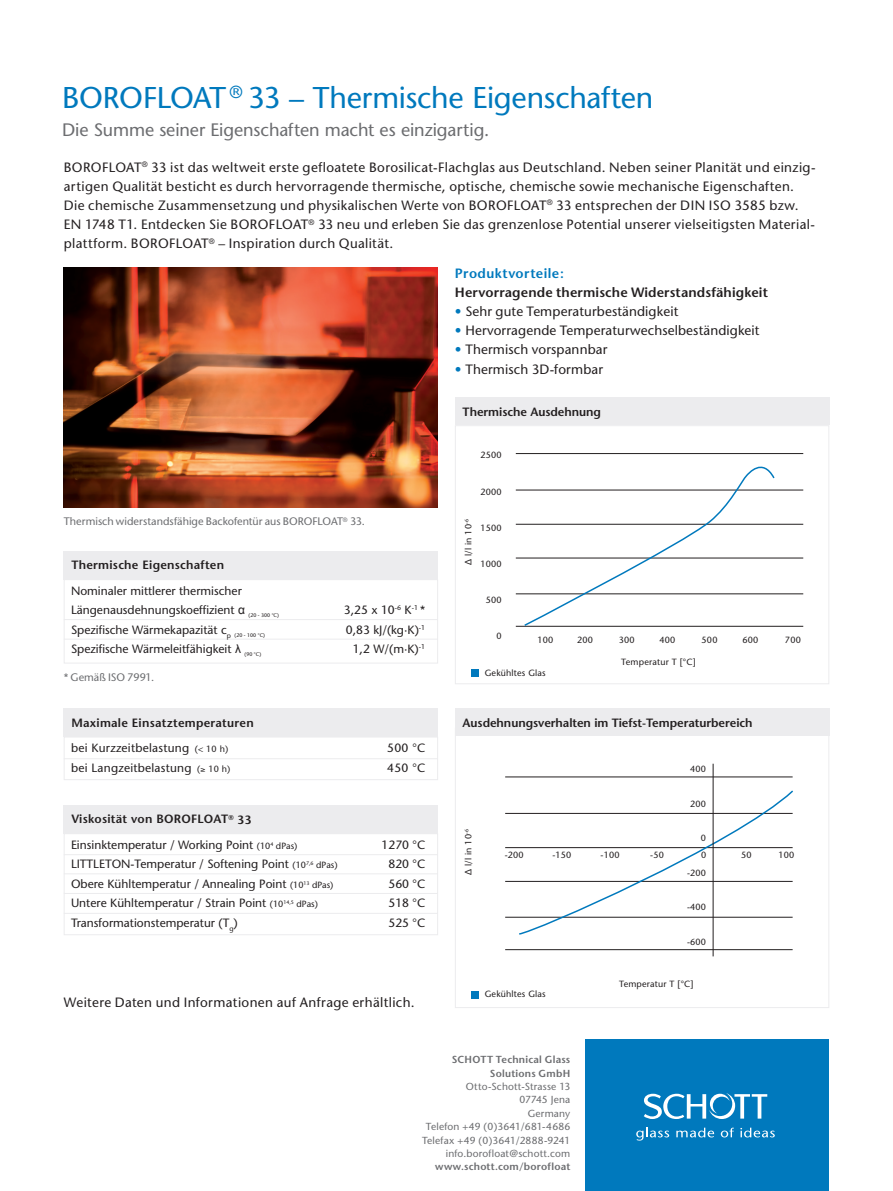
<style>
.page{position:relative;width:893px;height:1191px;background:#fff}
.page>*{position:absolute;margin:0;border:0;box-sizing:border-box;transform-origin:0 0}
.t1{font:30px "Stone Sans";letter-spacing:-.01em;color:#0079bd}
.t2{font:18px "Stone Sans";letter-spacing:-.005em;color:#6c6d70}
.t3{font:13.5px/19.2px "Stone Sans";letter-spacing:.025em;color:#231f20}
.t4{font:600 13.5px "Stone Sans";letter-spacing:.01em;color:#231f20}
.t5{font:600 13.5px "Stone Sans";letter-spacing:.035em;color:#0079bd}
.t6{font:12px/19.5px "Stone Sans";color:#231f20}
.t7{font:600 12px/25.2px "Stone Sans";letter-spacing:.02em;color:#231f20}
.t8{font:600 12px "Stone Sans";letter-spacing:-.005em;color:#231f20}
.t9{font:12px "Stone Sans";letter-spacing:.02em;color:#231f20}
.t10{font:10.8px "Stone Sans";color:#6c6d70}
.t11{font:10.2px/13.4px "Stone Sans";letter-spacing:.02em;color:#6c6d70;text-align:right}
.t12{font:600 10.2px/13.4px "Stone Sans";letter-spacing:.02em;color:#6c6d70;text-align:right}
.t13{font:9px "Stone Sans";letter-spacing:.02em;color:#231f20}
.t14{font:5.25px "Stone Sans";color:#231f20}
.s1{color:#0079bd}
.s2{font-family:"Arial"}
.s3{font-weight:400}
.s4{font-weight:400;font-size:9px}
.s5{font-size:9px}
</style>
<div class="page">
<div style="left:585px;top:1039px;width:244px;height:152px;background:#0079bd"></div>
<svg style="left:644px;top:1093px;width:123px;height:26px"></svg>
<svg style="left:636px;top:1127px;width:33px;height:13px"></svg>
<svg style="left:676px;top:1127px;width:38px;height:10px"></svg>
<svg style="left:721px;top:1127px;width:13px;height:10px"></svg>
<svg style="left:740px;top:1127px;width:35px;height:10px"></svg>
<div style="left:64px;top:551px;width:374px;height:28px;background:#ececee"></div>
<div style="left:64px;top:805px;width:374px;height:28px;background:#ececee"></div>
<div style="left:64px;top:579px;width:374px;height:84px;border:1px solid #ececee"></div>
<div style="left:64px;top:833px;width:374px;height:102px;border:1px solid #ececee"></div>
<hr style="left:64px;top:639px;width:374px;height:1px;background:#ececee">
<hr style="left:64px;top:873px;width:374px;height:1px;background:#ececee">
<hr style="left:64px;top:893px;width:374px;height:1px;background:#ececee">
<hr style="left:64px;top:913px;width:374px;height:1px;background:#ececee">
<hr style="left:64px;top:854px;width:374px;height:1px;background:#ececee">
<hr style="left:64px;top:619px;width:374px;height:1px;background:#ececee">
<div style="left:64px;top:708px;width:374px;height:29px;background:#ececee"></div>
<div style="left:64px;top:736px;width:374px;height:44px;border:1px solid #ececee"></div>
<hr style="left:64px;top:758px;width:374px;height:1px;background:#ececee">
<div style="left:455px;top:397px;width:374px;height:28px;background:#ececee"></div>
<div style="left:455px;top:708px;width:374px;height:28px;background:#ececee"></div>
<div style="left:455px;top:425px;width:374px;height:259px;border:1px solid #ececee"></div>
<div style="left:455px;top:727px;width:374px;height:281px;border:1px solid #ececee"></div>
<hr style="left:516px;top:490px;width:287px;height:1px;background:#231f20">
<hr style="left:505px;top:813px;width:288px;height:1px;background:#231f20">
<hr style="left:516px;top:626px;width:287px;height:1px;background:#231f20">
<hr style="left:505px;top:949px;width:288px;height:1px;background:#231f20">
<hr style="left:516px;top:558px;width:287px;height:1px;background:#231f20">
<hr style="left:505px;top:881px;width:288px;height:1px;background:#231f20">
<hr style="left:516px;top:453px;width:287px;height:1px;background:#231f20">
<hr style="left:505px;top:776px;width:288px;height:1px;background:#231f20">
<hr style="left:516px;top:593px;width:287px;height:1px;background:#231f20">
<hr style="left:505px;top:917px;width:288px;height:1px;background:#231f20">
<hr style="left:516px;top:524px;width:287px;height:1px;background:#231f20">
<hr style="left:505px;top:847px;width:288px;height:1px;background:#231f20">
<div style="left:471px;top:669px;width:7px;height:7px;background:#0079bd"></div>
<div style="left:471px;top:991px;width:7px;height:7px;background:#0079bd"></div>
<svg style="left:517px;top:789px;width:276px;height:146px"></svg>
<hr style="left:713px;top:763px;width:1px;height:193px;background:#231f20">
<img style="left:64px;top:267px;width:374px;height:240px">
<svg style="left:523px;top:466px;width:253px;height:161px"></svg>
<h1 class="t1" style="left:62px;top:79px;width:593px">BOROFLOAT <sup>®</sup> 33 – Thermische Eigenschaften</h1>
<h2 class="t2" style="left:62px;top:119px;width:429px">Die Summe seiner Eigenschaften macht es einzigartig.</h2>
<p class="t3" style="left:64px;top:157px;width:753px">BOROFLOAT<sup>®</sup> 33 ist das weltweit erste gefloatete Borosilicat-Flachglas aus Deutschland. Neben seiner Planität und einzig&shy;artigen Qualität besticht es durch hervorragende thermische, optische, chemische sowie mechanische Eigenschaften.<br>Die chemische Zusammensetzung und physikalischen Werte von BOROFLOAT<sup>®</sup> 33 entsprechen der DIN ISO 3585 bzw.<br>EN 1748 T1. Entdecken Sie BOROFLOAT<sup>®</sup> 33 neu und erleben Sie das grenzenlose Potential unserer vielseitigsten Material&shy;plattform. BOROFLOAT<sup>®</sup> – Inspiration durch Qualität.</p>
<p class="t5" style="left:455px;top:265px;width:111px">Produktvorteile:</p>
<p class="t4" style="left:455px;top:284px;width:314px">Hervorragende thermische Widerstandsfähigkeit</p>
<p class="t3" style="left:455px;top:302px;width:225px"><span class="s1">•</span> Sehr gute Temperaturbeständigkeit</p>
<p class="t3" style="left:455px;top:321px;width:306px"><span class="s1">•</span> Hervorragende Temperaturwechselbeständigkeit</p>
<p class="t3" style="left:455px;top:340px;width:154px"><span class="s1">•</span> Thermisch vorspannbar</p>
<p class="t3" style="left:455px;top:359px;width:150px"><span class="s1">•</span> Thermisch 3D-formbar</p>
<p class="t10" style="left:64px;top:515px;width:303px">Thermisch widerstandsfähige Backofentür aus BOROFLOAT<sup>®</sup> 33.</p>
<p class="t7" style="left:71px;top:552px;width:154px">Thermische Eigenschaften</p>
<p class="t6" style="left:71px;top:581px;width:176px">Nominaler mittlerer thermischer<br>Längenausdehnungskoeffizient <span class="s2">α</span></p>
<p class="t14" style="left:248px;top:612px;width:32px">(20 - 300 °C)</p>
<p class="t6" style="left:344px;top:600px;width:83px">3,25 x 10<sup>-6</sup> K<sup>-1</sup> *</p>
<p class="t6" style="left:71px;top:620px;width:196px">Spezifische Wärmekapazität c<sub>p</sub> <sub>(20</sub> <sub>-</sub> <sub>100</sub> <sub>°C)</sub></p>
<p class="t6" style="left:346px;top:620px;width:81px">0,83 kJ/(kg·K)<sup>-1</sup></p>
<p class="t6" style="left:71px;top:639px;width:172px">Spezifische Wärmeleitfähigkeit <span class="s2">λ</span></p>
<p class="t14" style="left:244px;top:651px;width:18px">(90 °C)</p>
<p class="t6" style="left:353px;top:639px;width:74px">1,2 W/(m·K)<sup>-1</sup></p>
<p class="t10" style="left:64px;top:671px;width:92px">* Gemäß ISO 7991.</p>
<p class="t7" style="left:71px;top:710px;width:184px">Maximale Einsatztemperaturen <span class="s3">bei Kurzzeitbelastung</span> <span class="s4">(&lt; 10 h)</span></p>
<p class="t6" style="left:387px;top:738px;width:39px">500 °C</p>
<p class="t9" style="left:71px;top:760px;width:161px">bei Langzeitbelastung <span class="s5">(</span>≥ <span class="s5">10 h)</span></p>
<p class="t6" style="left:387px;top:757px;width:39px">450 °C</p>
<p class="t7" style="left:71px;top:806px;width:182px">Viskosität von BOROFLOAT<sup>®</sup> 33</p>
<p class="t6" style="left:71px;top:835px;width:228px">Einsinktemperatur / Working Point <span class="s5">(10</span><sup>4</sup> <span class="s5">dPas)</span></p>
<p class="t6" style="left:382px;top:835px;width:45px">1270 °C</p>
<p class="t6" style="left:71px;top:854px;width:268px">LITTLETON-Temperatur / Softening Point <span class="s5">(10</span><sup>7,6</sup> <span class="s5">dPas)</span></p>
<p class="t6" style="left:388px;top:854px;width:38px">820 °C</p>
<p class="t6" style="left:71px;top:874px;width:264px">Obere Kühltemperatur / Annealing Point <span class="s5">(10</span><sup>13</sup> <span class="s5">dPas)</span></p>
<p class="t6" style="left:388px;top:874px;width:38px">560 °C</p>
<p class="t6" style="left:71px;top:893px;width:248px">Untere Kühltemperatur / Strain Point <span class="s5">(10</span><sup>14,5</sup> <span class="s5">dPas)</span></p>
<p class="t6" style="left:388px;top:893px;width:38px">518 °C</p>
<p class="t6" style="left:71px;top:913px;width:168px">Transformationstemperatur (T<sub>g</sub>)</p>
<p class="t6" style="left:388px;top:913px;width:38px">525 °C</p>
<p class="t3" style="left:64px;top:992px;width:352px">Weitere Daten und Informationen auf Anfrage erhältlich.</p>
<p class="t8" style="left:463px;top:405px;width:140px">Thermische Ausdehnung</p>
<p class="t13" style="left:463px;top:564px;width:47px;rotate:-90deg"><span class="s2">Δ</span> l/l in 10<sup>-6</sup></p>
<p class="t13" style="left:480px;top:450px;width:23px">2500</p>
<p class="t13" style="left:480px;top:486px;width:23px">2000</p>
<p class="t13" style="left:480px;top:522px;width:23px">1500</p>
<p class="t13" style="left:480px;top:558px;width:23px">1000</p>
<p class="t13" style="left:486px;top:594px;width:17px">500</p>
<p class="t13" style="left:496px;top:630px;width:7px">0</p>
<p class="t13" style="left:537px;top:635px;width:17px">100</p>
<p class="t13" style="left:485px;top:667px;width:62px">Gekühltes Glas</p>
<p class="t13" style="left:577px;top:635px;width:17px">200</p>
<p class="t13" style="left:619px;top:635px;width:17px">300</p>
<p class="t13" style="left:659px;top:635px;width:17px">400</p>
<p class="t13" style="left:702px;top:635px;width:17px">500</p>
<p class="t13" style="left:621px;top:656px;width:76px">Temperatur T [°C]</p>
<p class="t13" style="left:742px;top:635px;width:17px">600</p>
<p class="t8" style="left:463px;top:715px;width:291px">Ausdehnungsverhalten im Tiefst-Temperaturbereich</p>
<p class="t13" style="left:463px;top:874px;width:47px;rotate:-90deg"><span class="s2">Δ</span> l/l in 10<sup>-6</sup></p>
<p class="t13" style="left:505px;top:849px;width:21px">-200</p>
<p class="t13" style="left:552px;top:849px;width:21px">-150</p>
<p class="t13" style="left:485px;top:989px;width:62px">Gekühltes Glas</p>
<p class="t13" style="left:601px;top:849px;width:21px">-100</p>
<p class="t13" style="left:650px;top:849px;width:15px">-50</p>
<p class="t13" style="left:690px;top:763px;width:17px">400</p>
<p class="t13" style="left:690px;top:798px;width:17px">200</p>
<p class="t13" style="left:701px;top:832px;width:7px">0</p>
<p class="t13" style="left:687px;top:867px;width:21px">-200</p>
<p class="t13" style="left:687px;top:901px;width:21px">-400</p>
<p class="t13" style="left:687px;top:936px;width:21px">-600</p>
<p class="t13" style="left:701px;top:849px;width:7px">0</p>
<p class="t13" style="left:619px;top:978px;width:76px">Temperatur T [°C]</p>
<p class="t13" style="left:741px;top:849px;width:12px">50</p>
<p class="t12" style="left:452px;top:1053px;width:120px">SCHOTT Technical Glass<br>Solutions GmbH</p>
<p class="t11" style="left:422px;top:1079px;width:150px">Otto-Schott-Strasse 13<br>07745 Jena<br>Germany<br>Telefon +49 (0)3641/681-4686<br>Telefax +49 (0)3641/2888-9241 info.borofloat@schott.com</p>
<p class="t12" style="left:435px;top:1160px;width:137px">www.schott.com/borofloat</p>
<p class="t13" style="left:785px;top:635px;width:17px">700</p>
<p class="t13" style="left:779px;top:849px;width:17px">100</p>
</div>
